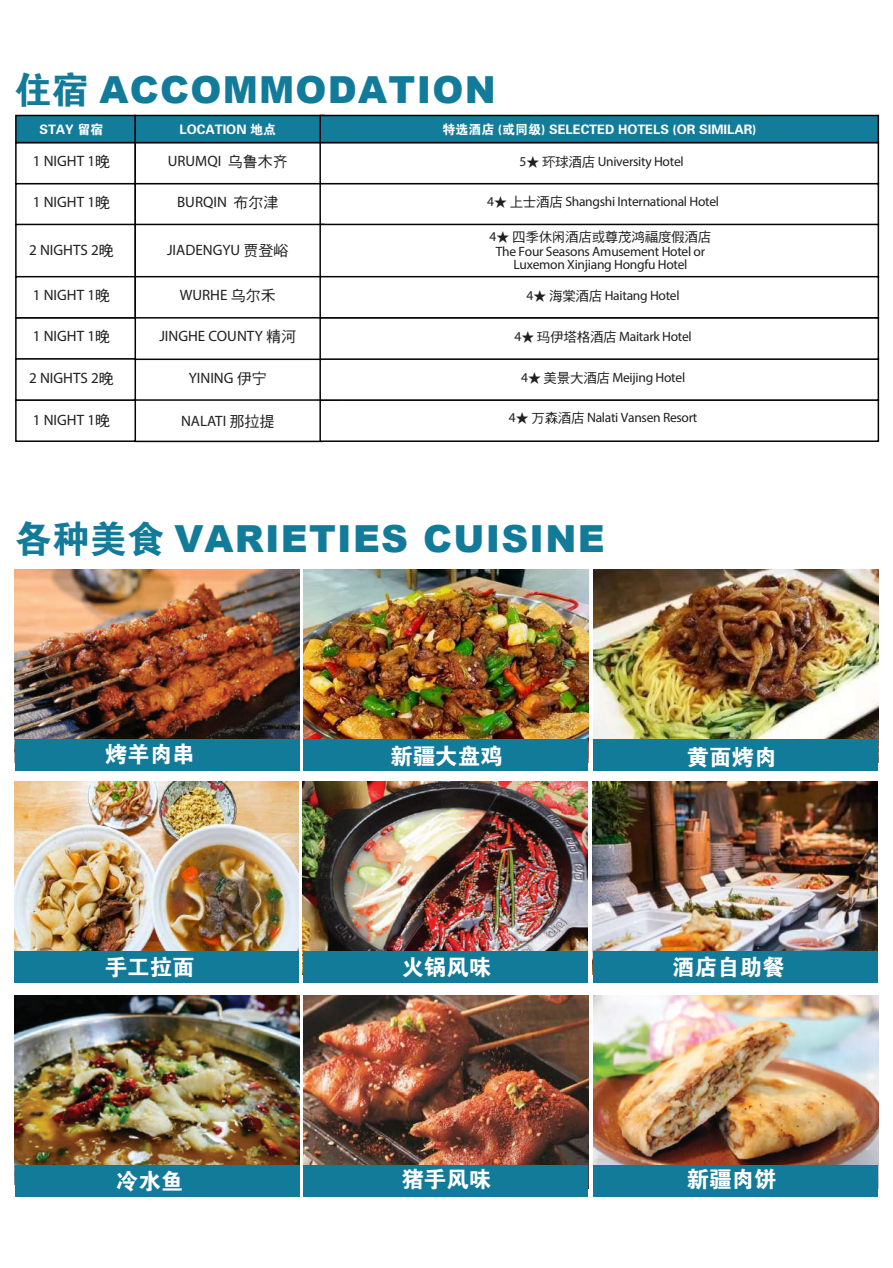
<style>
.page{position:relative;width:893px;height:1268px;background:#fff}
.page>*{position:absolute;margin:0;border:0;box-sizing:border-box;transform-origin:0 0}
.t1{font:900 37.2px "Arial";letter-spacing:.035em;color:#127b9a}
.t2{font:22.5px "FZDHTJW GB1 0";color:#fff}
.t3{font:15px "Myriad Pro";color:#211e1e}
.t4{font:13.5px/12.3px "Myriad Pro";letter-spacing:-.02em;color:#211e1e;text-align:center}
.t5{font:13.5px "DF Hei Md HKSCS U";letter-spacing:-.02em;color:#211e1e}
.t6{font:12.9px "FZDHTJW GB1 0";color:#fff}
.s1{font-family:"FZDHTJW GB1 0";font-weight:400;font-size:37.35px}
.s2{font-family:"DF Hei Md HKSCS U"}
.s3{font-family:"Myriad Pro"}
</style>
<div class="page">
<div style="left:15px;top:115px;width:121px;height:28px;background:#137c9a;border:2px solid #050504"></div>
<div style="left:135px;top:115px;width:190px;height:28px;background:#137c9a;border:2px solid #050504"></div>
<div style="left:15px;top:183px;width:121px;height:42px;background:#fff;border:2px solid #050504"></div>
<div style="left:135px;top:183px;width:190px;height:42px;background:#fff;border:2px solid #050504"></div>
<div style="left:319px;top:183px;width:560px;height:42px;background:#fff;border:2px solid #050504"></div>
<div style="left:319px;top:115px;width:560px;height:28px;background:#137c9a;border:2px solid #050504"></div>
<div style="left:135px;top:396px;width:187px;height:46px;background:#fff;border:2px solid #050504"></div>
<div style="left:15px;top:399px;width:121px;height:43px;background:#fff;border:2px solid #050504"></div>
<div style="left:319px;top:399px;width:560px;height:43px;background:#fff;border:2px solid #050504"></div>
<div style="left:135px;top:314px;width:204px;height:87px;background:#fff;border:2px solid #050504"></div>
<div style="left:319px;top:358px;width:560px;height:43px;background:#fff;border:2px solid #050504"></div>
<div style="left:135px;top:314px;width:187px;height:46px;background:#fff;border:2px solid #050504"></div>
<div style="left:15px;top:224px;width:121px;height:53px;background:#fff;border:2px solid #050504"></div>
<div style="left:135px;top:224px;width:190px;height:53px;background:#fff;border:2px solid #050504"></div>
<div style="left:319px;top:224px;width:560px;height:53px;background:#fff;border:2px solid #050504"></div>
<div style="left:15px;top:276px;width:121px;height:42px;background:#fff;border:2px solid #050504"></div>
<div style="left:135px;top:276px;width:190px;height:42px;background:#fff;border:2px solid #050504"></div>
<div style="left:319px;top:276px;width:560px;height:42px;background:#fff;border:2px solid #050504"></div>
<div style="left:15px;top:317px;width:121px;height:43px;background:#fff;border:2px solid #050504"></div>
<div style="left:319px;top:317px;width:560px;height:43px;background:#fff;border:2px solid #050504"></div>
<div style="left:15px;top:358px;width:121px;height:43px;background:#fff;border:2px solid #050504"></div>
<img style="left:15px;top:569px;width:284px;height:170px">
<img style="left:303px;top:569px;width:285px;height:170px">
<img style="left:594px;top:569px;width:284px;height:170px">
<div style="left:15px;top:739px;width:284px;height:31px;background:#127b9a"></div>
<div style="left:303px;top:739px;width:285px;height:31px;background:#127b9a"></div>
<div style="left:594px;top:739px;width:284px;height:31px;background:#127b9a"></div>
<img style="left:14px;top:781px;width:285px;height:170px">
<img style="left:303px;top:781px;width:284px;height:170px">
<img style="left:593px;top:781px;width:285px;height:170px">
<div style="left:14px;top:951px;width:285px;height:31px;background:#127b9a"></div>
<div style="left:303px;top:951px;width:284px;height:31px;background:#127b9a"></div>
<div style="left:593px;top:951px;width:285px;height:31px;background:#127b9a"></div>
<img style="left:15px;top:995px;width:284px;height:169px">
<img style="left:303px;top:995px;width:285px;height:169px">
<img style="left:594px;top:995px;width:284px;height:169px">
<div style="left:15px;top:1164px;width:284px;height:32px;background:#127b9a"></div>
<div style="left:303px;top:1164px;width:285px;height:32px;background:#127b9a"></div>
<div style="left:594px;top:1164px;width:284px;height:32px;background:#127b9a"></div>
<h1 class="t1" style="left:15px;top:63px;width:483px"><span class="s1">住宿</span> ACCOMMODATION</h1>
<p class="t6" style="left:442px;top:122px;width:316px">特选酒店 (或同级) SELECTED HOTELS (OR SIMILAR)</p>
<p class="t6" style="left:39px;top:122px;width:65px">STAY 留宿</p>
<p class="t6" style="left:180px;top:122px;width:98px">LOCATION 地点</p>
<p class="t3" style="left:33px;top:152px;width:79px">1 NIGHT 1<span class="s2">晚</span></p>
<p class="t3" style="left:33px;top:192px;width:79px">1 NIGHT 1<span class="s2">晚</span></p>
<p class="t3" style="left:177px;top:192px;width:103px">BURQIN <span class="s2">布尔津</span></p>
<p class="t3" style="left:168px;top:152px;width:122px">URUMQI <span class="s2">乌鲁木齐</span></p>
<p class="t4" style="left:519px;top:155px;width:166px">5<span class="s2">★ 环球酒店</span> University Hotel</p>
<p class="t4" style="left:487px;top:195px;width:233px">4<span class="s2">★ 上士酒店</span> Shangshi International Hotel</p>
<p class="t3" style="left:29px;top:241px;width:86px">2 NIGHTS 2<span class="s2">晚</span></p>
<p class="t3" style="left:33px;top:286px;width:79px">1 NIGHT 1<span class="s2">晚</span></p>
<p class="t3" style="left:180px;top:286px;width:98px">WURHE <span class="s2">乌尔禾</span></p>
<p class="t3" style="left:33px;top:327px;width:79px">1 NIGHT 1<span class="s2">晚</span></p>
<p class="t3" style="left:167px;top:241px;width:123px">JIADENGYU <span class="s2">贾登峪</span></p>
<p class="t3" style="left:159px;top:327px;width:138px">JINGHE COUNTY <span class="s2">精河</span></p>
<p class="t5" style="left:490px;top:230px;width:223px"><span class="s3">4</span>★ 四季休闲酒店或尊茂鸿福度假酒店</p>
<p class="t4" style="left:496px;top:245px;width:211px">The Four Seasons Amusement Hotel or<br>Luxemon Xinjiang Hongfu Hotel</p>
<p class="t4" style="left:527px;top:289px;width:155px">4<span class="s2">★ 海棠酒店</span> Haitang Hotel</p>
<p class="t4" style="left:514px;top:330px;width:179px">4<span class="s2">★ 玛伊塔格酒店</span> Maitark Hotel</p>
<p class="t3" style="left:29px;top:368px;width:86px">2 NIGHTS 2<span class="s2">晚</span></p>
<p class="t3" style="left:189px;top:368px;width:80px">YINING <span class="s2">伊宁</span></p>
<p class="t4" style="left:521px;top:371px;width:166px">4<span class="s2">★ 美景大酒店</span> Meijing Hotel</p>
<p class="t3" style="left:33px;top:410px;width:79px">1 NIGHT 1<span class="s2">晚</span></p>
<p class="t3" style="left:181px;top:411px;width:95px">NALATI <span class="s2">那拉提</span></p>
<p class="t4" style="left:509px;top:411px;width:190px">4<span class="s2">★ 万森酒店</span> Nalati Vansen Resort</p>
<h1 class="t1" style="left:15px;top:511px;width:591px"><span class="s1">各种美食</span> VARIETIES CUISINE</h1>
<h2 class="t2" style="left:105px;top:742px;width:91px">烤羊肉串</h2>
<h2 class="t2" style="left:687px;top:744px;width:91px">黄面烤肉</h2>
<h2 class="t2" style="left:390px;top:744px;width:114px">新疆大盘鸡</h2>
<h2 class="t2" style="left:105px;top:954px;width:91px">手工拉面</h2>
<h2 class="t2" style="left:672px;top:954px;width:114px">酒店自助餐</h2>
<h2 class="t2" style="left:401px;top:954px;width:91px">火锅风味</h2>
<h2 class="t2" style="left:116px;top:1168px;width:69px">冷水鱼</h2>
<h2 class="t2" style="left:401px;top:1166px;width:91px">猪手风味</h2>
<h2 class="t2" style="left:686px;top:1166px;width:92px">新疆肉饼</h2>
</div>
